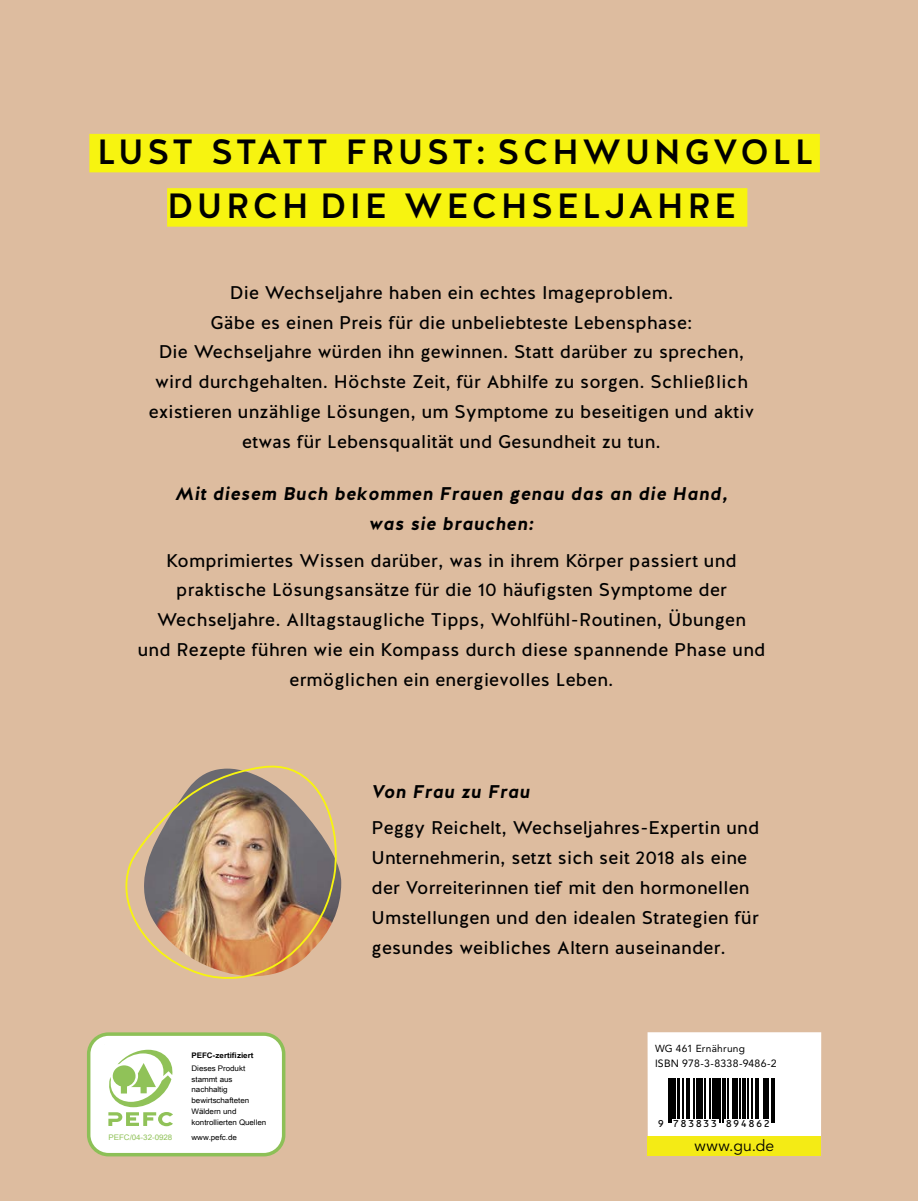
<style>
.page{position:relative;width:918px;height:1201px;background:#fff}
.page>*{position:absolute;margin:0;border:0;box-sizing:border-box;transform-origin:0 0}
.t1{font:500 35px/54.2px "Halis GR";letter-spacing:.1em;color:#000;text-align:center}
.t2{font:18.38px/29.8px "Halis GR";letter-spacing:.01em;color:#000;text-align:center}
.t3{font:italic 700 18.38px/29.8px "Halis GR";letter-spacing:.02em;color:#000;text-align:center}
.t4{font:15.75px "Avenir LT Std";letter-spacing:.025em;color:#000}
.t5{font:10.5px "Avenir LT Std";letter-spacing:.025em;color:#000}
.t6{font:10.15px "Avenir LT Std";letter-spacing:.025em;color:#000}
.t7{font:9.45px "OCRB";letter-spacing:.07em;color:#000}
.t8{font:7.7px/10.7px "Arial Unicode MS";letter-spacing:-.005em;color:#000;scale:1.05 1}
.t9{font:700 7.7px "Arial Unicode MS";letter-spacing:-.005em;color:#000;scale:1.05 1}
.t10{font:7.7px "Arial Unicode MS";letter-spacing:-.005em;color:#90c258;scale:1.05 1}
</style>
<div class="page">
<div style="left:0;top:0;width:918px;height:1200px;background:#ddbc9f"></div>
<div style="left:89px;top:1034px;width:195px;height:120px;background:#fff;border-radius:20px"></div>
<div style="left:87px;top:1032px;width:198px;height:124px;border:4px solid #8dc057;border-radius:20px"></div>
<svg style="left:108px;top:1049px;width:65px;height:78px"></svg>
<div style="left:647px;top:1032px;width:174px;height:124px;background:#fff"></div>
<div style="left:647px;top:1136px;width:174px;height:20px;background:#f4eb15"></div>
<hr style="left:668px;top:1078px;width:1px;height:45px;background:#000">
<hr style="left:670px;top:1078px;width:1px;height:45px;background:#000">
<hr style="left:672px;top:1078px;width:4px;height:40px;background:#000">
<hr style="left:677px;top:1078px;width:2px;height:40px;background:#000">
<hr style="left:682px;top:1078px;width:2px;height:40px;background:#000">
<hr style="left:686px;top:1078px;width:1px;height:40px;background:#000">
<hr style="left:688px;top:1078px;width:1px;height:40px;background:#000">
<hr style="left:694px;top:1078px;width:1px;height:40px;background:#000">
<hr style="left:696px;top:1078px;width:2px;height:40px;background:#000">
<hr style="left:699px;top:1078px;width:4px;height:40px;background:#000">
<hr style="left:704px;top:1078px;width:1px;height:40px;background:#000">
<hr style="left:709px;top:1078px;width:2px;height:40px;background:#000">
<hr style="left:712px;top:1078px;width:4px;height:40px;background:#000">
<hr style="left:717px;top:1078px;width:1px;height:40px;background:#000">
<hr style="left:720px;top:1078px;width:1px;height:45px;background:#000">
<hr style="left:722px;top:1078px;width:1px;height:45px;background:#000">
<hr style="left:724px;top:1078px;width:1px;height:40px;background:#000">
<hr style="left:727px;top:1078px;width:1px;height:40px;background:#000">
<hr style="left:732px;top:1078px;width:3px;height:40px;background:#000">
<hr style="left:736px;top:1078px;width:1px;height:40px;background:#000">
<hr style="left:740px;top:1078px;width:1px;height:40px;background:#000">
<hr style="left:742px;top:1078px;width:3px;height:40px;background:#000">
<hr style="left:748px;top:1078px;width:1px;height:40px;background:#000">
<hr style="left:751px;top:1078px;width:1px;height:40px;background:#000">
<hr style="left:755px;top:1078px;width:2px;height:40px;background:#000">
<hr style="left:758px;top:1078px;width:1px;height:40px;background:#000">
<hr style="left:763px;top:1078px;width:3px;height:40px;background:#000">
<hr style="left:767px;top:1078px;width:2px;height:40px;background:#000">
<hr style="left:771px;top:1078px;width:1px;height:45px;background:#000">
<hr style="left:773px;top:1078px;width:1px;height:45px;background:#000">
<img style="left:336px;top:842px;width:5px;height:71px">
<img style="left:125px;top:765px;width:211px;height:214px">
<div style="left:89px;top:134px;width:731px;height:38px;background:#f7f410"></div>
<div style="left:167px;top:188px;width:580px;height:39px;background:#f7f410"></div>
<h1 class="t1" style="left:97px;top:127px;width:718px">LUST STATT FRUST: SCHWUNGVOLL<br>DURCH DIE WECHSELJAHRE</h1>
<p class="t2" style="left:149px;top:277px;width:606px">Die Wechseljahre haben ein echtes Imageproblem.<br>Gäbe es einen Preis für die unbeliebteste Lebensphase:<br>Die Wechseljahre würden ihn gewinnen. Statt darüber zu sprechen, wird durchgehalten. Höchste Zeit, für Abhilfe zu sorgen. Schließlich existieren unzählige Lösungen, um Symptome zu beseitigen und aktiv etwas für Lebensqualität und Gesundheit zu tun.</p>
<p class="t3" style="left:175px;top:480px;width:554px">Mit diesem Buch bekommen Frauen genau das an die Hand, was sie brauchen:</p>
<p class="t2" style="left:138px;top:545px;width:629px">Komprimiertes Wissen darüber, was in ihrem Körper passiert und praktische Lösungsansätze für die 10 häufigsten Symptome der Wechseljahre. Alltagstaugliche Tipps, Wohlfühl-Routinen, Übungen<br>und Rezepte führen wie ein Kompass durch diese spannende Phase und ermöglichen ein energievolles Leben.</p>
<p class="t10" style="left:109px;top:1131px;width:62px">PEFC/04-32-0928</p>
<p class="t9" style="left:192px;top:1049px;width:60px">PEFC-zertifiziert</p>
<p class="t8" style="left:192px;top:1062px;width:73px">Dieses Produkt stammt aus nachhaltig bewirtschafteten<br>Wäldern und kontrollierten Quellen</p>
<p class="t8" style="left:192px;top:1131px;width:45px">www.pefc.de</p>
<p class="t3" style="left:371px;top:778px;width:160px">Von Frau zu Frau</p>
<p class="t2" style="left:371px;top:813px;width:389px;text-align:left">Peggy Reichelt, Wechseljahres-Expertin und Unternehmerin, setzt sich seit 2018 als eine der Vorreiterinnen tief mit den hormonellen Umstellungen und den idealen Strategien für gesundes weibliches Altern auseinander.</p>
<p class="t6" style="left:655px;top:1044px;width:92px">WG 461 Ernährung</p>
<p class="t5" style="left:655px;top:1058px;width:123px">ISBN 978-3-8338-9486-2</p>
<p class="t7" style="left:657px;top:1118px;width:114px">9 783833 894862</p>
<p class="t4" style="left:694px;top:1138px;width:81px">www.gu.de</p>
</div>
